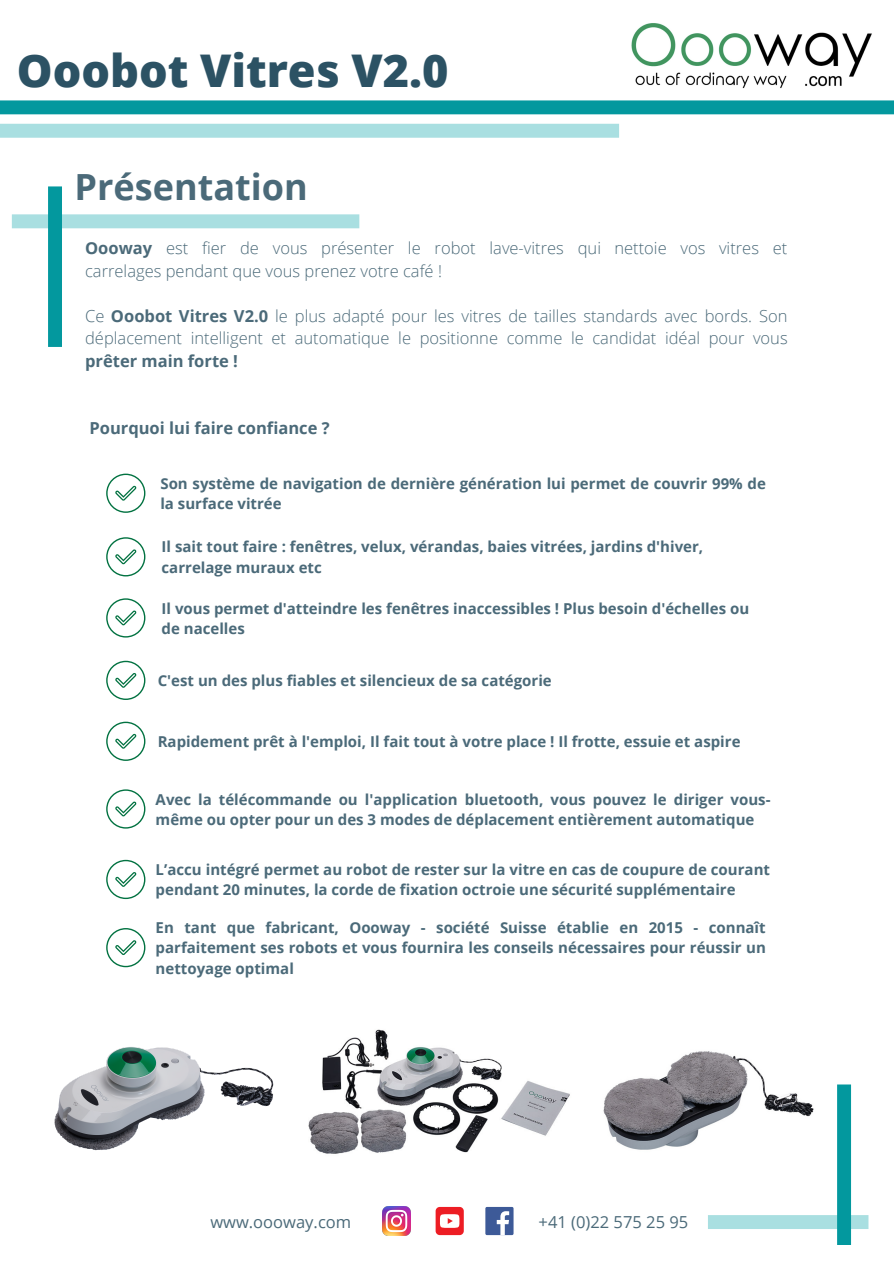
<style>
.page{position:relative;width:894px;height:1264px;background:#fff}
.page>*{position:absolute;margin:0;border:0;box-sizing:border-box;transform-origin:0 0}
.t1{font:800 45px "Open Sans";color:#2c5264}
.t2{font:700 36px "Open Sans";color:#4b6a79}
.t3{font:300 16.5px/22.5px "Open Sans";color:#4b6a79}
.t4{font:700 16.5px "Open Sans";color:#4b6a79}
.t5{font:16.5px "Open Sans";color:#4b6a79}
.t6{font:700 15px/20.2px "Open Sans";color:#4b6a79}
.s1{font-weight:700}
</style>
<div class="page">
<img style="left:631px;top:23px;width:241px;height:66px">
<img style="left:603px;top:1051px;width:162px;height:99px">
<svg style="left:0;top:100px;width:893px;height:14px;background:#0a9ba1"></svg>
<svg style="left:106px;top:537px;width:39px;height:39px"></svg>
<svg style="left:106px;top:598px;width:39px;height:39px"></svg>
<svg style="left:106px;top:660px;width:39px;height:40px"></svg>
<svg style="left:106px;top:721px;width:39px;height:40px"></svg>
<svg style="left:0;top:124px;width:619px;height:14px;background:#aadfe1"></svg>
<svg style="left:12px;top:186px;width:347px;height:161px"></svg>
<svg style="left:707px;top:1084px;width:161px;height:160px"></svg>
<img style="left:308px;top:1029px;width:262px;height:201px">
<div style="left:485px;top:1206px;width:28px;height:28px;background:#3d5a98;border-radius:2px"></div>
<svg style="left:496px;top:1211px;width:13px;height:23px"></svg>
<img style="left:382px;top:1206px;width:28px;height:28px">
<svg style="left:435px;top:1206px;width:28px;height:28px"></svg>
<img style="left:54px;top:1047px;width:220px;height:104px">
<svg style="left:106px;top:473px;width:39px;height:40px"></svg>
<svg style="left:106px;top:859px;width:39px;height:40px"></svg>
<svg style="left:106px;top:928px;width:39px;height:39px"></svg>
<svg style="left:106px;top:789px;width:39px;height:39px"></svg>
<h1 class="t1" style="left:17px;top:39px;width:433px">Ooobot Vitres V2.0</h1>
<h2 class="t2" style="left:75px;top:161px;width:235px">Présentation</h2>
<p class="t3" style="left:85px;top:236px;width:703px"><span class="s1">Oooway</span> est fier de vous présenter le robot lave-vitres qui nettoie vos vitres et carrelages pendant que vous prenez votre café !</p>
<p class="t3" style="left:85px;top:304px;width:704px">Ce <span class="s1">Ooobot Vitres V2.0</span> le plus adapté pour les vitres de tailles standards avec bords. Son déplacement intelligent et automatique le positionne comme le candidat idéal pour vous</p>
<p class="t4" style="left:85px;top:349px;width:154px">prêter main forte !</p>
<p class="t4" style="left:89px;top:417px;width:242px">Pourquoi lui faire confiance ?</p>
<p class="t6" style="left:160px;top:473px;width:606px">Son système de navigation de dernière génération lui permet de couvrir 99% de la surface vitrée</p>
<p class="t6" style="left:161px;top:536px;width:543px">Il sait tout faire : fenêtres, velux, vérandas, baies vitrées, jardins d'hiver, carrelage muraux etc</p>
<p class="t6" style="left:161px;top:597px;width:589px">Il vous permet d'atteindre les fenêtres inaccessibles ! Plus besoin d'échelles ou de nacelles</p>
<p class="t6" style="left:158px;top:670px;width:395px">C'est un des plus fiables et silencieux de sa catégorie</p>
<p class="t6" style="left:158px;top:731px;width:584px">Rapidement prêt à l'emploi, Il fait tout à votre place ! Il frotte, essuie et aspire</p>
<p class="t6" style="left:156px;top:788px;width:616px">Avec la télécommande ou l'application bluetooth, vous pouvez le diriger vous&shy;même ou opter pour un des 3 modes de déplacement entièrement automatique</p>
<p class="t6" style="left:156px;top:859px;width:615px">L’accu intégré permet au robot de rester sur la vitre en cas de coupure de courant pendant 20 minutes, la corde de fixation octroie une sécurité supplémentaire</p>
<p class="t6" style="left:156px;top:917px;width:611px;text-align:justify">En tant que fabricant, Oooway - société Suisse établie en 2015 - connaît parfaitement ses robots et vous fournira les conseils nécessaires pour réussir un nettoyage optimal</p>
<p class="t5" style="left:210px;top:1210px;width:142px">www.oooway.com</p>
<p class="t5" style="left:538px;top:1210px;width:151px">+41 (0)22 575 25 95</p>
</div>
